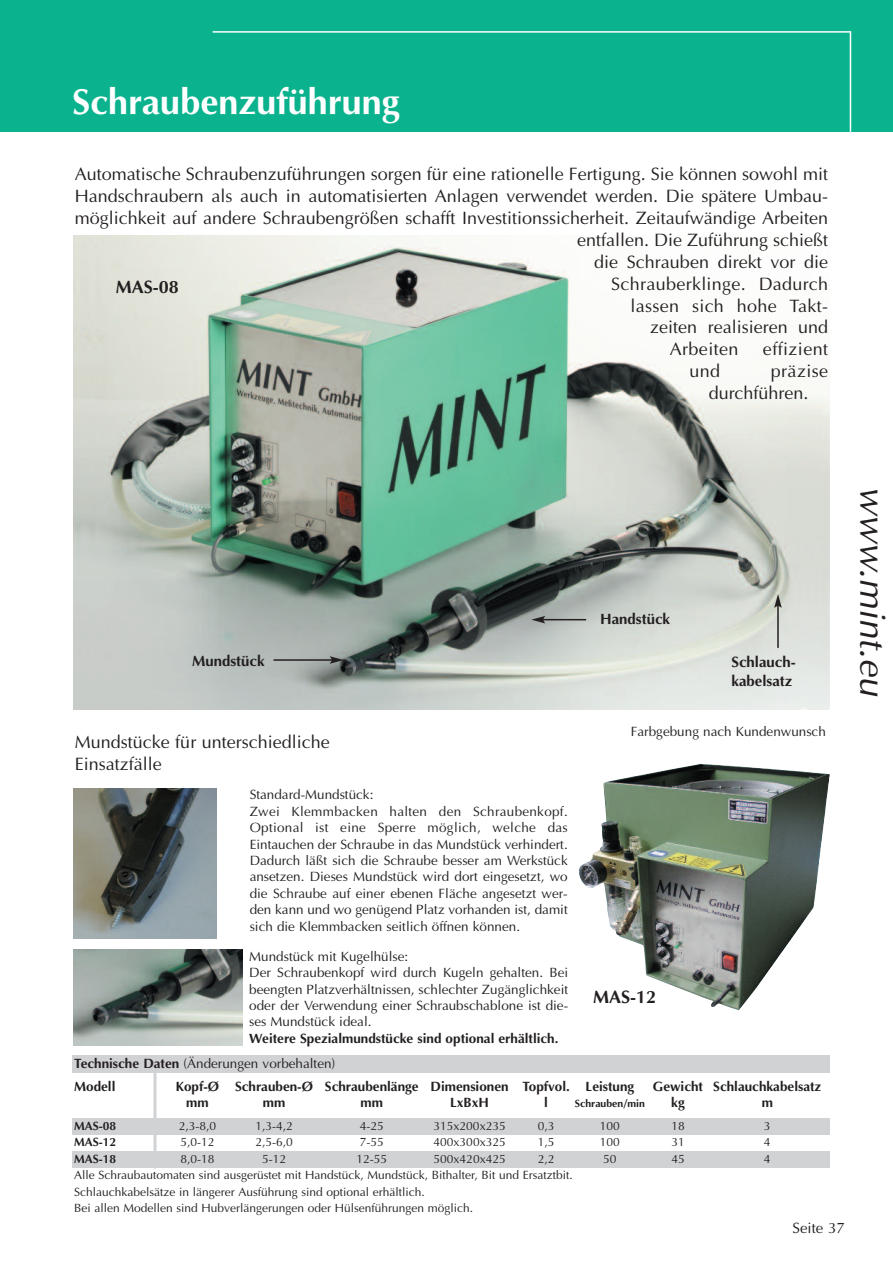
<style>
.page{position:relative;width:893px;height:1263px;background:#fff}
.page>*{position:absolute;margin:0;border:0;box-sizing:border-box;transform-origin:0 0}
.t1{font:700 36px "Optima";color:#fff}
.t2{font:italic 36px "Optima";color:#231f20}
.t3{font:18px/21.9px "Optima";color:#231f20}
.t4{font:18px "Optima";letter-spacing:.02em;color:#231f20}
.t5{font:700 18px "Optima";color:#231f20}
.t6{font:700 15px/18.3px "Optima";color:#231f20}
.t7{font:15px "Optima";color:#231f20}
.t8{font:13.5px/16.4px "Optima";color:#231f20}
.t9{font:700 13.5px "Optima";color:#231f20}
.t10{font:12px/16.5px "Optima";color:#231f20}
.t11{font:700 12px "Optima";color:#231f20}
.t12{font:700 10.5px "Optima";color:#231f20}
.s1{font-weight:700}
</style>
<div class="page">
<div style="left:0;top:0;width:893px;height:132px;background:#0ab38d"></div>
<hr style="left:213px;top:31px;width:638px;height:2px;background:#fff">
<hr style="left:850px;top:32px;width:1px;height:100px;background:#fff">
<img style="left:73px;top:235px;width:757px;height:474px">
<img style="left:73px;top:788px;width:143px;height:150px">
<img style="left:73px;top:950px;width:169px;height:95px">
<div style="left:72px;top:1055px;width:758px;height:17px;background:#d1d2d4"></div>
<div style="left:72px;top:1152px;width:758px;height:16px;background:#d1d2d4"></div>
<div style="left:72px;top:1119px;width:758px;height:16px;background:#d1d2d4"></div>
<hr style="left:153px;top:1072px;width:3px;height:96px;background:#d1d2d4">
<img style="left:579px;top:764px;width:251px;height:246px">
<hr style="left:274px;top:659px;width:58px;height:2px;background:#231f20">
<svg style="left:330px;top:656px;width:14px;height:8px"></svg>
<hr style="left:543px;top:619px;width:43px;height:1px;background:#231f20">
<svg style="left:531px;top:616px;width:14px;height:7px"></svg>
<hr style="left:777px;top:605px;width:2px;height:43px;background:#231f20">
<svg style="left:774px;top:594px;width:8px;height:14px"></svg>
<h1 class="t1" style="left:72px;top:80px;width:329px">Schraubenzuführung</h1>
<h2 class="t3" style="left:75px;top:163px;width:755px">Automatische Schraubenzuführungen sorgen für eine rationelle Fertigung. Sie können sowohl mit</h2>
<h2 class="t3" style="left:75px;top:185px;width:755px">Handschraubern als auch in automatisierten Anlagen verwendet werden. Die spätere Umbau-</h2>
<h2 class="t3" style="left:75px;top:207px;width:755px">möglichkeit auf andere Schraubengrößen schafft Investitionssicherheit. Zeitaufwändige Arbeiten</h2>
<h2 class="t3" style="left:577px;top:229px;width:252px">entfallen. Die Zuführung schießt</h2>
<h2 class="t3" style="left:594px;top:251px;width:235px">die Schrauben direkt vor die</h2>
<h2 class="t3" style="left:611px;top:272px;width:218px">Schrauberklinge. Dadurch</h2>
<h2 class="t3" style="left:631px;top:294px;width:199px">lassen sich hohe Takt-</h2>
<h2 class="t3" style="left:650px;top:316px;width:179px">zeiten realisieren und</h2>
<h2 class="t4" style="left:670px;top:339px;width:70px">Arbeiten</h2>
<h2 class="t4" style="left:763px;top:339px;width:67px">effizient</h2>
<h2 class="t3" style="left:689px;top:360px;width:32px">und</h2>
<h2 class="t5" style="left:116px;top:276px;width:65px">MAS-08</h2>
<h2 class="t3" style="left:709px;top:360px;width:121px;text-indent:62px">präzise durchführen.</h2>
<p class="t6" style="left:192px;top:652px;width:74px">Mundstück</p>
<h2 class="t3" style="left:75px;top:731px;width:257px">Mundstücke für unterschiedliche<br>Einsatzfälle</h2>
<p class="t8" style="left:250px;top:786px;width:320px">Standard-Mundstück:<br>Zwei Klemmbacken halten den Schraubenkopf.<br>Optional ist eine Sperre möglich, welche das Eintauchen der Schraube in das Mundstück verhindert.<br>Dadurch läßt sich die Schraube besser am Werkstück ansetzen. Dieses Mundstück wird dort eingesetzt, wo die Schraube auf einer ebenen Fläche angesetzt wer&shy;den kann und wo genügend Platz vorhanden ist, damit sich die Klemmbacken seitlich öffnen können.</p>
<p class="t8" style="left:249px;top:948px;width:320px">Mundstück mit Kugelhülse:<br>Der Schraubenkopf wird durch Kugeln gehalten. Bei beengten Platzverhältnissen, schlechter Zugänglichkeit oder der Verwendung einer Schraubschablone ist die&shy;ses Mundstück ideal.</p>
<p class="t9" style="left:249px;top:1030px;width:311px">Weitere Spezialmundstücke sind optional erhältlich.</p>
<p class="t6" style="left:600px;top:610px;width:72px">Handstück</p>
<p class="t6" style="left:731px;top:653px;width:66px">Schlauch&shy;kabelsatz</p>
<p class="t8" style="left:631px;top:723px;width:197px">Farbgebung nach Kundenwunsch</p>
<h2 class="t5" style="left:593px;top:986px;width:65px">MAS-12</h2>
<p class="t8" style="left:74px;top:1052px;width:263px;line-height:22.4px"><span class="s1">Technische Daten</span> (Änderungen vorbehalten)<br><span class="s1">Modell</span></p>
<p class="t9" style="left:176px;top:1078px;width:460px">Kopf-Ø Schrauben-Ø Schraubenlänge Dimensionen Topfvol. Leistung</p>
<p class="t9" style="left:653px;top:1078px;width:170px">Gewicht Schlauchkabelsatz</p>
<p class="t9" style="left:186px;top:1095px;width:24px">mm</p>
<p class="t9" style="left:263px;top:1095px;width:24px">mm</p>
<p class="t9" style="left:361px;top:1095px;width:24px">mm</p>
<p class="t9" style="left:450px;top:1095px;width:41px">LxBxH</p>
<p class="t9" style="left:544px;top:1095px;width:5px">l</p>
<p class="t12" style="left:575px;top:1097px;width:72px">Schrauben/min</p>
<p class="t9" style="left:671px;top:1095px;width:15px">kg</p>
<p class="t9" style="left:762px;top:1095px;width:13px">m</p>
<p class="t11" style="left:74px;top:1118px;width:44px">MAS-08</p>
<p class="t10" style="left:179px;top:1117px;width:39px">2,3-8,0</p>
<p class="t10" style="left:255px;top:1117px;width:39px">1,3-4,2</p>
<p class="t10" style="left:360px;top:1117px;width:26px">4-25</p>
<p class="t10" style="left:434px;top:1117px;width:74px">315x200x235</p>
<p class="t10" style="left:538px;top:1117px;width:18px">0,3</p>
<p class="t10" style="left:600px;top:1117px;width:22px">100</p>
<p class="t10" style="left:671px;top:1117px;width:15px">18</p>
<p class="t10" style="left:764px;top:1117px;width:8px">3</p>
<p class="t11" style="left:74px;top:1135px;width:44px">MAS-12</p>
<p class="t10" style="left:180px;top:1134px;width:36px">5,0-12</p>
<p class="t10" style="left:255px;top:1134px;width:39px">2,5-6,0</p>
<p class="t10" style="left:360px;top:1134px;width:26px">7-55</p>
<p class="t10" style="left:434px;top:1134px;width:74px">400x300x325</p>
<p class="t10" style="left:538px;top:1134px;width:18px">1,5</p>
<p class="t10" style="left:600px;top:1134px;width:22px">100</p>
<p class="t10" style="left:671px;top:1134px;width:15px">31</p>
<p class="t10" style="left:764px;top:1134px;width:8px">4</p>
<p class="t11" style="left:74px;top:1151px;width:44px">MAS-18</p>
<p class="t10" style="left:180px;top:1150px;width:36px">8,0-18</p>
<p class="t10" style="left:262px;top:1150px;width:26px">5-12</p>
<p class="t10" style="left:356px;top:1150px;width:32px">12-55</p>
<p class="t10" style="left:434px;top:1150px;width:74px">500x420x425</p>
<p class="t10" style="left:538px;top:1150px;width:18px">2,2</p>
<p class="t10" style="left:603px;top:1150px;width:15px">50</p>
<p class="t10" style="left:671px;top:1150px;width:15px">45</p>
<p class="t10" style="left:764px;top:1150px;width:8px">4</p>
<p class="t10" style="left:74px;top:1167px;width:500px">Alle Schraubautomaten sind ausgerüstet mit Handstück, Mundstück, Bithalter, Bit und Ersatztbit.<br>Schlauchkabelsätze in längerer Ausführung sind optional erhältlich.<br>Bei allen Modellen sind Hubverlängerungen oder Hülsenführungen möglich.</p>
<p class="t7" style="left:793px;top:1219px;width:54px">Seite 37</p>
<h1 class="t2" style="left:894px;top:486px;width:211px;rotate:90deg">www.mint.eu</h1>
</div>
